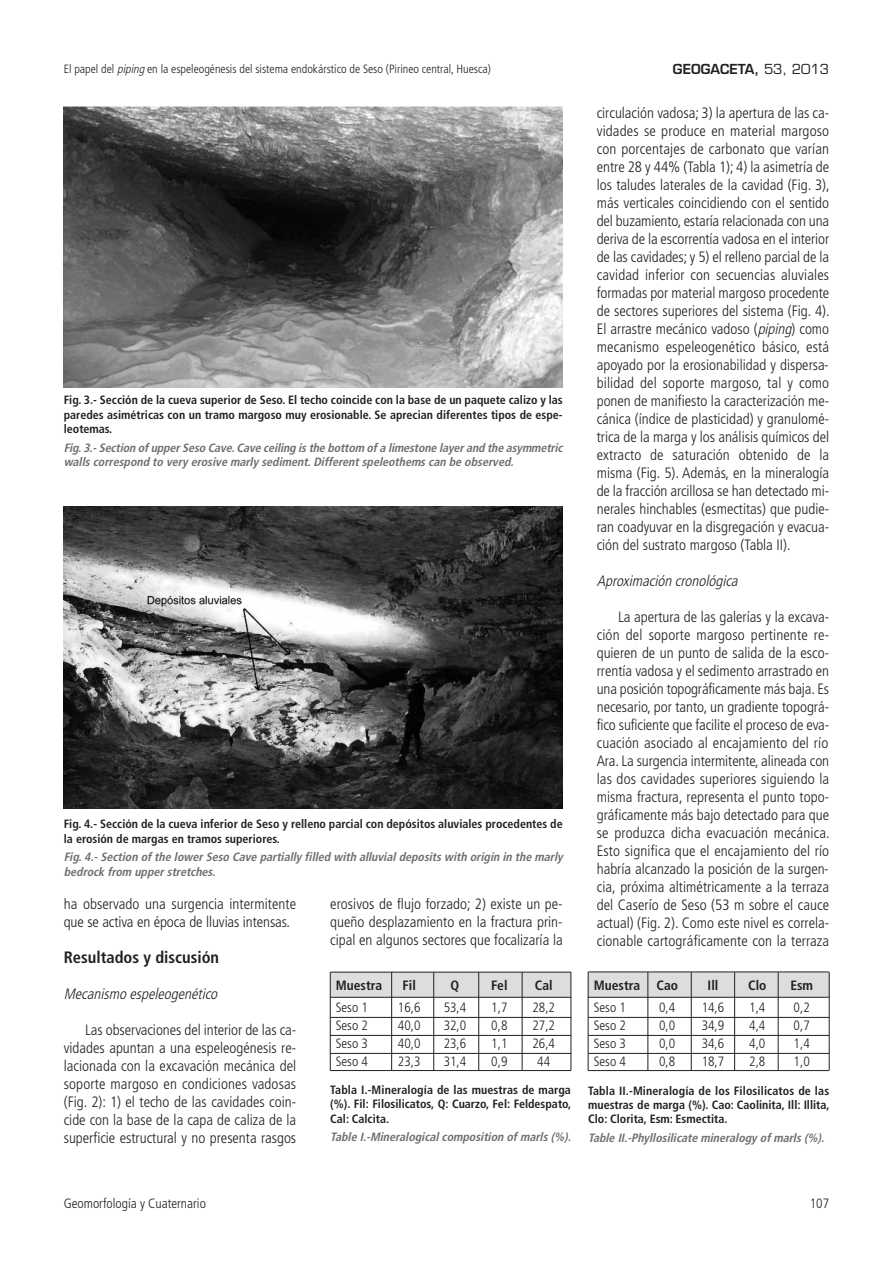
<style>
.page{position:relative;width:893px;height:1263px;background:#fff}
.page>*{position:absolute;margin:0;border:0;box-sizing:border-box;transform-origin:0 0}
.t1{font:700 condensed 16.5px "Frutiger";color:#231f20}
.t2{font:300 condensed 15px/18px "Frutiger";color:#231f20;text-align:justify}
.t3{font:italic 300 condensed 15px "Frutiger";color:#231f20}
.t4{font:300 condensed 13.5px "Frutiger";color:#231f20}
.t5{font:700 condensed 13.5px "Frutiger";color:#231f20}
.t6{font:600 13.5px "Eurostile";color:#231f20}
.t7{font:700 condensed 12px/14.4px "Frutiger";color:#231f20;text-align:justify}
.t8{font:italic 700 condensed 12px/14.4px "Frutiger";color:#6c6d70}
.t9{font:300 condensed 12px "Frutiger";color:#231f20}
.s1{font-style:italic}
.s2{font-weight:400}
</style>
<div class="page">
<div style="left:330px;top:972px;width:241px;height:25px;background:#dcdddf"></div>
<div style="left:588px;top:972px;width:241px;height:25px;background:#dcdddf"></div>
<img style="left:64px;top:106px;width:499px;height:282px">
<img style="left:64px;top:506px;width:499px;height:303px">
<hr style="left:330px;top:997px;width:241px;height:1px;background:#231f20">
<hr style="left:330px;top:1017px;width:241px;height:1px;background:#231f20">
<hr style="left:330px;top:1035px;width:241px;height:1px;background:#231f20">
<hr style="left:330px;top:1053px;width:241px;height:1px;background:#231f20">
<hr style="left:588px;top:997px;width:241px;height:1px;background:#231f20">
<hr style="left:588px;top:1017px;width:241px;height:1px;background:#231f20">
<hr style="left:588px;top:1035px;width:241px;height:1px;background:#231f20">
<hr style="left:588px;top:1053px;width:241px;height:1px;background:#231f20">
<hr style="left:330px;top:972px;width:241px;height:1px;background:#231f20">
<hr style="left:330px;top:1070px;width:241px;height:1px;background:#231f20">
<hr style="left:588px;top:1070px;width:241px;height:1px;background:#231f20">
<hr style="left:588px;top:972px;width:241px;height:1px;background:#231f20">
<hr style="left:330px;top:972px;width:1px;height:98px;background:#231f20">
<hr style="left:391px;top:972px;width:1px;height:98px;background:#231f20">
<hr style="left:433px;top:972px;width:1px;height:98px;background:#231f20">
<hr style="left:478px;top:972px;width:1px;height:98px;background:#231f20">
<hr style="left:522px;top:972px;width:1px;height:98px;background:#231f20">
<hr style="left:571px;top:972px;width:1px;height:98px;background:#231f20">
<hr style="left:588px;top:972px;width:1px;height:98px;background:#231f20">
<hr style="left:648px;top:972px;width:1px;height:98px;background:#231f20">
<hr style="left:691px;top:972px;width:1px;height:98px;background:#231f20">
<hr style="left:734px;top:972px;width:1px;height:98px;background:#231f20">
<hr style="left:778px;top:972px;width:1px;height:98px;background:#231f20">
<hr style="left:829px;top:972px;width:1px;height:98px;background:#231f20">
<p class="t9" style="left:64px;top:64px;width:429px">El papel del <span class="s1">piping</span>en la espeleogénesis del sistema endokárstico de Seso (Pirineo central, Huesca)</p>
<p class="t6" style="left:673px;top:64px;width:158px">GEOGACETA, <span class="s2">53, 2013</span></p>
<p class="t7" style="left:64px;top:394px;width:500px">Fig. 3.- Sección de la cueva superior de Seso. El techo coincide con la base de un paquete calizo y las paredes asimétricas con un tramo margoso muy erosionable. Se aprecian diferentes tipos de espe&shy;leotemas.</p>
<p class="t8" style="left:64px;top:441px;width:503px">Fig. 3.- Section of upper Seso Cave. Cave ceiling is the bottom of a limestone layer and the asymmetric walls correspond to very erosive marly sediment. Different speleothems can be observed.</p>
<p class="t7" style="left:64px;top:818px;width:500px">Fig. 4.- Sección de la cueva inferior de Seso y relleno parcial con depósitos aluviales procedentes de la erosión de margas en tramos superiores.</p>
<p class="t8" style="left:64px;top:851px;width:500px">Fig. 4.- Section of the lower Seso Cave partially filled with alluvial deposits with origin in the marly bedrock from upper stretches.</p>
<p class="t2" style="left:64px;top:896px;width:234px">ha observado una surgencia intermitente que se activa en época de lluvias intensas.</p>
<p class="t1" style="left:64px;top:951px;width:157px">Resultados y discusión</p>
<p class="t3" style="left:64px;top:988px;width:158px">Mecanismo espeleogenético</p>
<p class="t2" style="left:64px;top:1022px;width:234px;text-indent:21px">Las observaciones del interior de las ca&shy;vidades apuntan a una espeleogénesis re&shy;lacionada con la excavación mecánica del soporte margoso en condiciones vadosas (Fig. 2): 1) el techo de las cavidades coin&shy;cide con la base de la capa de caliza de la superficie estructural y no presenta rasgos</p>
<p class="t2" style="left:330px;top:896px;width:234px">erosivos de flujo forzado; 2) existe un pe&shy;queño desplazamiento en la fractura prin&shy;cipal en algunos sectores que focalizaría la</p>
<p class="t5" style="left:336px;top:980px;width:48px">Muestra</p>
<p class="t5" style="left:403px;top:980px;width:15px">Fil</p>
<p class="t5" style="left:451px;top:980px;width:10px">Q</p>
<p class="t5" style="left:491px;top:980px;width:18px">Fel</p>
<p class="t5" style="left:535px;top:980px;width:19px">Cal</p>
<p class="t4" style="left:336px;top:1002px;width:34px">Seso 1</p>
<p class="t4" style="left:398px;top:1002px;width:24px">16,6</p>
<p class="t4" style="left:444px;top:1002px;width:24px">53,4</p>
<p class="t4" style="left:491px;top:1002px;width:18px">1,7</p>
<p class="t4" style="left:532px;top:1002px;width:24px">28,2</p>
<p class="t4" style="left:336px;top:1020px;width:34px">Seso 2</p>
<p class="t4" style="left:398px;top:1020px;width:24px">40,0</p>
<p class="t4" style="left:444px;top:1020px;width:24px">32,0</p>
<p class="t4" style="left:491px;top:1020px;width:18px">0,8</p>
<p class="t4" style="left:532px;top:1020px;width:24px">27,2</p>
<p class="t4" style="left:336px;top:1038px;width:34px">Seso 3</p>
<p class="t4" style="left:398px;top:1038px;width:24px">40,0</p>
<p class="t4" style="left:444px;top:1038px;width:24px">23,6</p>
<p class="t4" style="left:491px;top:1038px;width:18px">1,1</p>
<p class="t4" style="left:532px;top:1038px;width:24px">26,4</p>
<p class="t4" style="left:336px;top:1056px;width:34px">Seso 4</p>
<p class="t4" style="left:398px;top:1056px;width:24px">23,3</p>
<p class="t4" style="left:444px;top:1056px;width:24px">31,4</p>
<p class="t4" style="left:491px;top:1056px;width:18px">0,9</p>
<p class="t4" style="left:537px;top:1056px;width:14px">44</p>
<p class="t7" style="left:330px;top:1083px;width:243px">Tabla I.-Mineralogía de las muestras de marga (%). Fil: Filosilicatos, Q: Cuarzo, Fel: Feldespato, Cal: Calcita.</p>
<p class="t8" style="left:330px;top:1131px;width:245px">Table I.-Mineralogical composition of marls (%).</p>
<p class="t2" style="left:597px;top:105px;width:234px">circulación vadosa; 3) la apertura de las ca&shy;vidades se produce en material margoso con porcentajes de carbonato que varían entre 28 y 44% (Tabla 1); 4) la asimetría de los taludes laterales de la cavidad (Fig. 3), más verticales coincidiendo con el sentido del buzamiento, estaría relacionada con una deriva de la escorrentía vadosa en el interior de las cavidades; y 5) el relleno parcial de la cavidad inferior con secuencias aluviales formadas por material margoso procedente de sectores superiores del sistema (Fig. 4).<br>El arrastre mecánico vadoso (<span class="s1">piping</span>) como mecanismo espeleogenético básico, está apoyado por la erosionabilidad y dispersa&shy;bilidad del soporte margoso, tal y como ponen de manifiesto la caracterización me&shy;cánica (índice de plasticidad) y granulomé&shy;trica de la marga y los análisis químicos del extracto de saturación obtenido de la misma (Fig. 5). Además, en la mineralogía de la fracción arcillosa se han detectado mi&shy;nerales hinchables (esmectitas) que pudie&shy;ran coadyuvar en la disgregación y evacua&shy;ción del sustrato margoso (Tabla II).</p>
<p class="t3" style="left:597px;top:574px;width:145px">Aproximación cronológica</p>
<p class="t2" style="left:597px;top:609px;width:235px;text-indent:21px">La apertura de las galerías y la excava&shy;ción del soporte margoso pertinente re&shy;quieren de un punto de salida de la esco&shy;rrentía vadosa y el sedimento arrastrado en una posición topográficamente más baja. Es necesario, por tanto, un gradiente topográ&shy;fico suficiente que facilite el proceso de eva&shy;cuación asociado al encajamiento del río Ara. La surgencia intermitente, alineada con las dos cavidades superiores siguiendo la misma fractura, representa el punto topo&shy;gráficamente más bajo detectado para que se produzca dicha evacuación mecánica.<br>Esto significa que el encajamiento del río habría alcanzado la posición de la surgen&shy;cia, próxima altimétricamente a la terraza del Caserío de Seso (53 m sobre el cauce actual) (Fig. 2). Como este nivel es correla&shy;cionable cartográficamente con la terraza</p>
<p class="t5" style="left:594px;top:980px;width:86px">Muestra Cao</p>
<p class="t5" style="left:708px;top:980px;width:12px">Ill</p>
<p class="t5" style="left:748px;top:980px;width:20px">Clo</p>
<p class="t5" style="left:790px;top:980px;width:24px">Esm</p>
<p class="t4" style="left:594px;top:1002px;width:34px">Seso 1</p>
<p class="t4" style="left:659px;top:1002px;width:18px">0,4</p>
<p class="t4" style="left:702px;top:1002px;width:24px">14,6</p>
<p class="t4" style="left:749px;top:1002px;width:18px">1,4</p>
<p class="t4" style="left:794px;top:1002px;width:18px">0,2</p>
<p class="t4" style="left:594px;top:1020px;width:34px">Seso 2</p>
<p class="t4" style="left:659px;top:1020px;width:18px">0,0</p>
<p class="t4" style="left:702px;top:1020px;width:24px">34,9</p>
<p class="t4" style="left:749px;top:1020px;width:18px">4,4</p>
<p class="t4" style="left:794px;top:1020px;width:18px">0,7</p>
<p class="t4" style="left:594px;top:1038px;width:34px">Seso 3</p>
<p class="t4" style="left:659px;top:1038px;width:18px">0,0</p>
<p class="t4" style="left:702px;top:1038px;width:24px">34,6</p>
<p class="t4" style="left:749px;top:1038px;width:18px">4,0</p>
<p class="t4" style="left:794px;top:1038px;width:18px">1,4</p>
<p class="t4" style="left:594px;top:1056px;width:34px">Seso 4</p>
<p class="t4" style="left:659px;top:1056px;width:18px">0,8</p>
<p class="t4" style="left:702px;top:1056px;width:24px">18,7</p>
<p class="t4" style="left:749px;top:1056px;width:18px">2,8</p>
<p class="t4" style="left:794px;top:1056px;width:18px">1,0</p>
<p class="t7" style="left:588px;top:1084px;width:243px">Tabla II.-Mineralogía de los Filosilicatos de las muestras de marga (%). Cao: Caolinita, Ill: Illita, Clo: Clorita, Esm: Esmectita.</p>
<p class="t8" style="left:588px;top:1131px;width:240px">Table II.-Phyllosilicate mineralogy of marls (%).</p>
<p class="t4" style="left:64px;top:1198px;width:144px">Geomorfología y Cuaternario</p>
<p class="t4" style="left:810px;top:1198px;width:21px">107</p>
</div>
